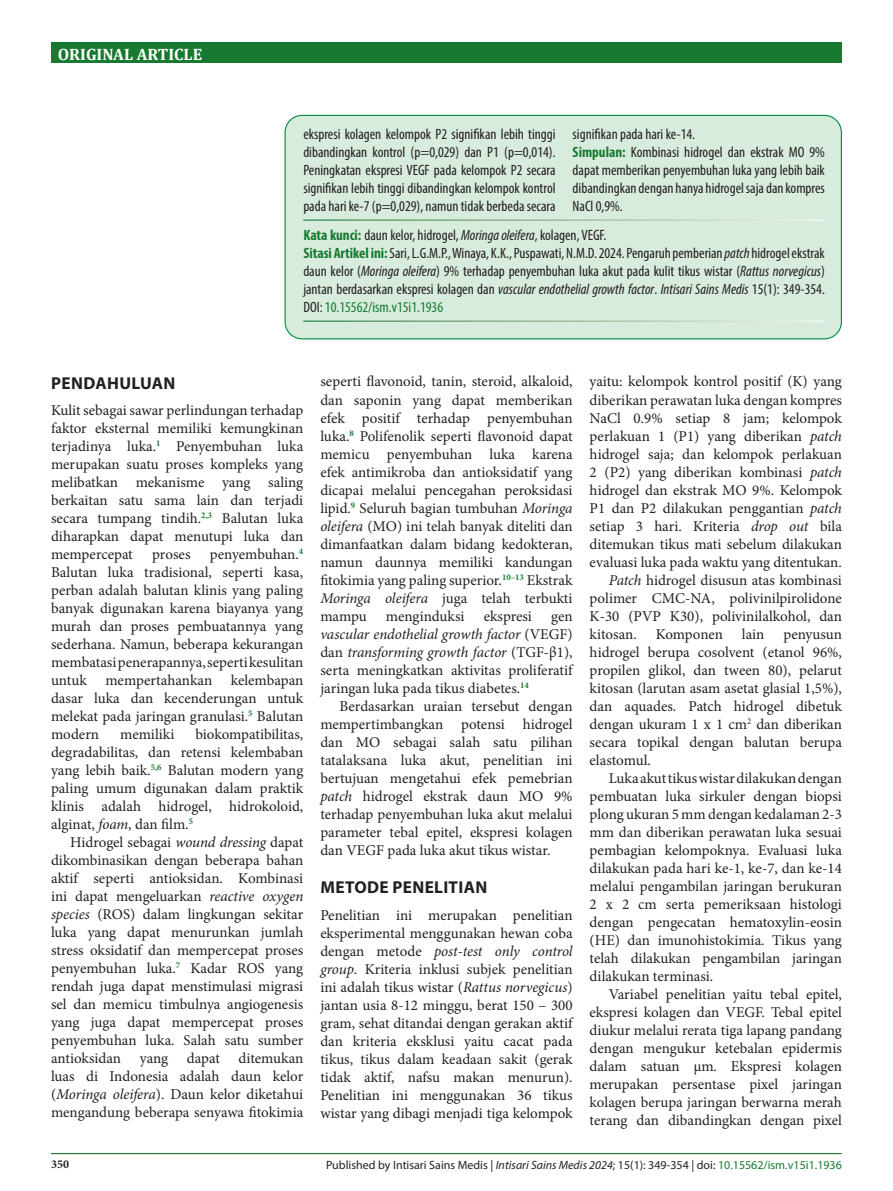
<style>
.page{position:relative;width:893px;height:1191px;background:#fff}
.page>*{position:absolute;margin:0;border:0;box-sizing:border-box;transform-origin:0 0}
.judul{font:700 17.25px "Myriad Pro";letter-spacing:.02em;color:#231f20}
.t1{font:700 16.5px "Cambria";color:#fff}
.t2{font:15px/18px "Minion Pro";color:#231f20;text-align:justify}
.Abstrak_Isi{font:condensed 15px/18px "Myriad Pro";color:#231f20;text-align:justify}
.Keywords{font:condensed 15px "Myriad Pro";color:#231f20}
.t3{font:12px "Myriad Pro";color:#231f20}
.t4{font:700 12px "Minion Pro";color:#231f20}
.s1{font-weight:700;color:#187a30}
.s2{font-style:italic}
.s3{color:#187a30}
</style>
<div class="page">
<div style="left:51px;top:43px;width:790px;height:20px;background:#187a30"></div>
<hr style="left:51px;top:1153px;width:790px;height:1px;background:#187a30">
<div style="left:285px;top:115px;width:556px;height:224px;background:#d8ecdd;border-radius:17px"></div>
<div style="left:284px;top:115px;width:558px;height:224px;border:1px solid #008b43;border-radius:17px"></div>
<hr style="left:303px;top:219px;width:522px;height:2px;background:#fff">
<hr style="left:303px;top:320px;width:522px;height:2px;background:#fff">
<p class="t1" style="left:58px;top:43px;width:146px">ORIGINAL ARTICLE</p>
<p class="Abstrak_Isi" style="left:303px;top:125px;width:254px">ekspresi kolagen kelompok P2 signifikan lebih tinggi dibandingkan kontrol (p=0,029) dan P1 (p=0,014).<br>Peningkatan ekspresi VEGF pada kelompok P2 secara signifikan lebih tinggi dibandingkan kelompok kontrol pada hari ke-7 (p=0,029), namun tidak berbeda secara</p>
<p class="Abstrak_Isi" style="left:573px;top:125px;width:124px">signifikan pada hari ke-14.</p>
<p class="Abstrak_Isi" style="left:573px;top:143px;width:254px"><span class="s1">Simpulan:</span> Kombinasi hidrogel dan ekstrak MO 9% dapat memberikan penyembuhan luka yang lebih baik dibandingkan dengan hanya hidrogel saja dan kompres NaCl 0,9%.</p>
<p class="Keywords" style="left:303px;top:226px;width:305px"><span class="s1">Kata kunci:</span> daun kelor, hidrogel, <span class="s2">Moringa oleifera</span>, kolagen, VEGF.</p>
<p class="Abstrak_Isi" style="left:303px;top:244px;width:523px"><span class="s1">Sitasi Artikel ini:</span> Sari, L.G.M.P., Winaya, K.K., Puspawati, N.M.D. 2024. Pengaruh pemberian <span class="s2">patch</span> hidrogel ekstrak daun kelor (<span class="s2">Moringa oleifera</span>) 9% terhadap penyembuhan luka akut pada kulit tikus wistar (<span class="s2">Rattus norvegicus</span>) jantan berdasarkan ekspresi kolagen dan <span class="s2">vascular endothelial growth factor</span>. <span class="s2">Intisari Sains Medis</span> 15(1): 349-354.<br>DOI: <span class="s3">10.15562/ism.v15i1.1936</span></p>
<p class="judul" style="left:51px;top:371px;width:126px">PENDAHULUAN</p>
<p class="t2" style="left:51px;top:401px;width:254px">Kulit sebagai sawar perlindungan terhadap faktor eksternal memiliki kemungkinan terjadinya luka.<sup>1</sup> Penyembuhan luka merupakan suatu proses kompleks yang melibatkan mekanisme yang saling berkaitan satu sama lain dan terjadi secara tumpang tindih.<sup>2,3</sup> Balutan luka diharapkan dapat menutupi luka dan mempercepat</p>
<p class="t2" style="left:51px;top:545px;width:254px;text-indent:159px">penyembuhan.<sup>4<br></sup>Balutan luka tradisional, seperti kasa, perban adalah balutan klinis yang paling banyak digunakan karena biayanya yang murah dan proses pembuatannya yang sederhana. Namun, beberapa kekurangan membatasi penerapannya, seperti kesulitan untuk mempertahankan kelembapan dasar luka dan kecenderungan untuk melekat pada jaringan granulasi.<sup>5</sup> Balutan modern</p>
<p class="t2" style="left:152px;top:545px;width:40px">proses</p>
<p class="t2" style="left:51px;top:725px;width:254px;text-indent:144px">biokompatibilitas, degradabilitas, dan retensi kelembaban yang lebih baik.<sup>5,6</sup> Balutan modern yang paling umum digunakan dalam praktik klinis adalah hidrogel, hidrokoloid, alginat, <span class="s2">foam</span>, dan film.<sup>5</sup></p>
<p class="t2" style="left:51px;top:833px;width:254px;text-indent:19px">Hidrogel sebagai <span class="s2">wound dressing</span> dapat dikombinasikan dengan beberapa bahan aktif seperti antioksidan. Kombinasi ini dapat mengeluarkan <span class="s2">reactive oxygen species</span> (ROS) dalam lingkungan sekitar luka yang dapat menurunkan jumlah stress oksidatif dan mempercepat proses penyembuhan luka.<sup>7</sup> Kadar ROS yang rendah juga dapat menstimulasi migrasi sel dan memicu timbulnya angiogenesis yang juga dapat mempercepat proses penyembuhan luka. Salah satu sumber antioksidan yang dapat ditemukan luas di Indonesia adalah daun kelor (<span class="s2">Moringa oleifera</span>). Daun kelor diketahui mengandung beberapa senyawa fitokimia</p>
<p class="t2" style="left:120px;top:725px;width:56px">memiliki</p>
<p class="t2" style="left:320px;top:373px;width:254px">seperti flavonoid, tanin, steroid, alkaloid, dan saponin yang dapat memberikan efek positif terhadap penyembuhan luka.<sup>8</sup> Polifenolik seperti flavonoid dapat memicu penyembuhan luka karena efek antimikroba dan antioksidatif yang dicapai melalui pencegahan peroksidasi lipid.<sup>9</sup> Seluruh bagian tumbuhan <span class="s2">Moringa oleifera</span> (MO) ini telah banyak diteliti dan dimanfaatkan dalam bidang kedokteran, namun daunnya memiliki kandungan fitokimia yang paling superior.<sup>10–13</sup> Ekstrak <span class="s2">Moringa oleifera</span> juga telah terbukti mampu</p>
<p class="t2" style="left:386px;top:607px;width:80px">menginduksi</p>
<p class="t2" style="left:484px;top:607px;width:50px">ekspresi</p>
<p class="t2" style="left:320px;top:607px;width:254px;text-indent:231px">gen <span class="s2">vascular endothelial growth factor</span> (VEGF) dan <span class="s2">transforming growth factor</span> (TGF-β1), serta meningkatkan aktivitas proliferatif jaringan luka pada tikus diabetes.<sup>14</sup></p>
<p class="t2" style="left:320px;top:697px;width:254px;text-indent:19px">Berdasarkan uraian tersebut dengan mempertimbangkan potensi hidrogel dan MO sebagai salah satu pilihan tatalaksana luka akut, penelitian ini bertujuan mengetahui efek pemebrian <span class="s2">patch</span> hidrogel ekstrak daun MO 9% terhadap penyembuhan luka akut melalui parameter tebal epitel, ekspresi kolagen dan VEGF pada luka akut tikus wistar.</p>
<p class="judul" style="left:320px;top:876px;width:168px">METODE PENELITIAN</p>
<p class="t2" style="left:320px;top:906px;width:254px">Penelitian ini merupakan penelitian eksperimental menggunakan hewan coba dengan metode <span class="s2">post-test only control group</span>. Kriteria inklusi subjek penelitian ini adalah tikus wistar (<span class="s2">Rattus norvegicus</span>) jantan usia 8-12 minggu, berat 150 – 300 gram, sehat ditandai dengan gerakan aktif dan kriteria eksklusi yaitu cacat pada tikus, tikus dalam keadaan sakit (gerak tidak aktif, nafsu makan menurun).<br>Penelitian ini menggunakan 36 tikus wistar yang dibagi menjadi tiga kelompok</p>
<p class="t2" style="left:590px;top:373px;width:254px">yaitu: kelompok kontrol positif (K) yang diberikan perawatan luka dengan kompres NaCl 0.9% setiap 8 jam; kelompok perlakuan 1 (P1) yang diberikan <span class="s2">patch </span>hidrogel saja; dan kelompok perlakuan 2 (P2) yang diberikan kombinasi <span class="s2">patch </span>hidrogel dan ekstrak MO 9%. Kelompok P1 dan P2 dilakukan penggantian <span class="s2">patch </span>setiap 3 hari. Kriteria <span class="s2">drop out</span> bila ditemukan tikus mati sebelum dilakukan evaluasi luka pada waktu yang ditentukan.</p>
<p class="t2" style="left:590px;top:571px;width:254px;text-indent:19px"><span class="s2">Patch</span> hidrogel disusun atas kombinasi polimer CMC-NA, polivinilpirolidone K-30 (PVP K30), polivinilalkohol, dan kitosan.</p>
<p class="t2" style="left:656px;top:625px;width:69px">Komponen</p>
<p class="t2" style="left:742px;top:625px;width:24px">lain</p>
<p class="t2" style="left:590px;top:625px;width:254px;text-indent:194px">penyusun hidrogel berupa cosolvent (etanol 96%, propilen glikol, dan tween 80), pelarut kitosan (larutan asam asetat glasial 1,5%), dan aquades. Patch hidrogel dibetuk dengan ukuram 1 x 1 cm<sup>2</sup> dan diberikan secara topikal dengan balutan berupa elastomul.</p>
<p class="t2" style="left:590px;top:769px;width:254px;text-indent:19px">Luka akut tikus wistar dilakukan dengan pembuatan luka sirkuler dengan biopsi plong ukuran 5 mm dengan kedalaman 2-3 mm dan diberikan perawatan luka sesuai pembagian kelompoknya. Evaluasi luka dilakukan pada hari ke-1, ke-7, dan ke-14 melalui pengambilan jaringan berukuran 2 x 2 cm serta pemeriksaan histologi dengan pengecatan hematoxylin-eosin (HE) dan imunohistokimia. Tikus yang telah dilakukan pengambilan jaringan dilakukan terminasi.</p>
<p class="t2" style="left:590px;top:985px;width:254px;text-indent:19px">Variabel penelitian yaitu tebal epitel, ekspresi kolagen dan VEGF. Tebal epitel diukur melalui rerata tiga lapang pandang dengan mengukur ketebalan epidermis dalam satuan μm. Ekspresi kolagen merupakan persentase pixel jaringan kolagen berupa jaringan berwarna merah terang dan dibandingkan dengan pixel</p>
<p class="t4" style="left:51px;top:1156px;width:19px">350</p>
<p class="t3" style="left:326px;top:1157px;width:517px">Published by Intisari Sains Medis | <span class="s2">Intisari Sains Medis 2024</span>; 15(1): 349-354 | doi: <span class="s3">10.15562/ism.v15i1.1936</span></p>
</div>
